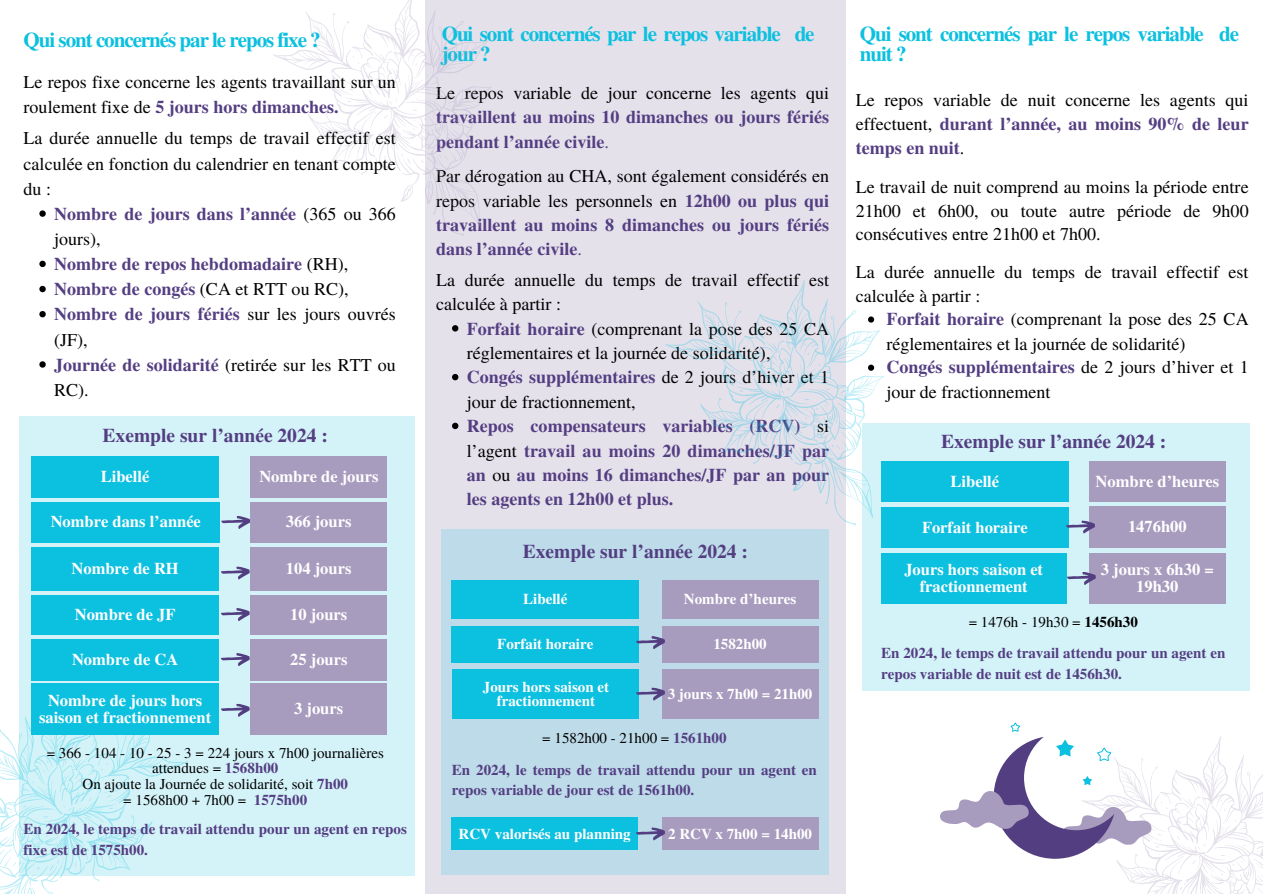
<style>
.page{position:relative;width:1263px;height:894px;background:#fff}
.page>*{position:absolute;margin:0;border:0;box-sizing:border-box;transform-origin:0 0}
.t1{font:700 21px/20.2px "Te X Gyre Termes";letter-spacing:-.05em;color:#0cc0df}
.t2{font:700 19.5px "Te X Gyre Termes";color:#543e82}
.t3{font:18px/24.3px "Te X Gyre Termes";color:#000}
.t4{font:700 18px/24.3px "Te X Gyre Termes";color:#543e82;text-align:justify}
.t5{font:700 16.5px/16.8px "Te X Gyre Termes";color:#fff;text-align:center}
.t6{font:700 15px/21px "Te X Gyre Termes";color:#543e82}
.t7{font:15px/15.8px "Te X Gyre Termes";color:#000;text-align:center}
.t8{font:700 15px/14.7px "Te X Gyre Termes";color:#fff;text-align:center}
.s1{font-weight:700;color:#543e82}
.s2{font-weight:400;color:#000}
.s3{font-weight:400}
.s4{color:#543e82}
.s5{font-weight:700}
</style>
<div class="page">
<div style="left:425px;top:0;width:421px;height:892px;background:#e4e1eb"></div>
<div style="left:442px;top:529px;width:387px;height:345px;background:#bddbe8"></div>
<svg style="left:452px;top:325px;width:6px;height:6px"></svg>
<svg style="left:452px;top:374px;width:6px;height:6px"></svg>
<svg style="left:452px;top:422px;width:6px;height:7px"></svg>
<svg style="left:273px;top:0;width:218px;height:236px"></svg>
<svg style="left:665px;top:280px;width:219px;height:245px"></svg>
<svg style="left:940px;top:722px;width:323px;height:171px"></svg>
<svg style="left:39px;top:210px;width:7px;height:7px"></svg>
<svg style="left:39px;top:260px;width:7px;height:7px"></svg>
<svg style="left:39px;top:286px;width:7px;height:6px"></svg>
<svg style="left:39px;top:311px;width:7px;height:6px"></svg>
<svg style="left:39px;top:361px;width:7px;height:6px"></svg>
<svg style="left:868px;top:316px;width:6px;height:6px"></svg>
<svg style="left:868px;top:364px;width:6px;height:6px"></svg>
<svg style="left:0;top:729px;width:188px;height:164px"></svg>
<svg style="left:19px;top:416px;width:396px;height:458px;fill:#d4f3f9"></svg>
<div style="left:251px;top:456px;width:136px;height:41px;background:#a79bbe"></div>
<div style="left:31px;top:456px;width:188px;height:41px;background:#0cc0df"></div>
<div style="left:250px;top:502px;width:137px;height:40px;background:#a79bbe"></div>
<div style="left:250px;top:547px;width:137px;height:43px;background:#a79bbe"></div>
<div style="left:250px;top:594px;width:137px;height:40px;background:#a79bbe"></div>
<div style="left:31px;top:502px;width:189px;height:40px;background:#0cc0df"></div>
<div style="left:31px;top:547px;width:188px;height:43px;background:#0cc0df"></div>
<div style="left:31px;top:594px;width:188px;height:40px;background:#0cc0df"></div>
<svg style="left:220px;top:607px;width:30px;height:14px"></svg>
<svg style="left:220px;top:565px;width:30px;height:15px"></svg>
<svg style="left:221px;top:515px;width:29px;height:14px"></svg>
<div style="left:251px;top:638px;width:136px;height:42px;background:#a79bbe"></div>
<div style="left:31px;top:638px;width:188px;height:42px;background:#0cc0df"></div>
<svg style="left:220px;top:652px;width:30px;height:14px"></svg>
<div style="left:250px;top:683px;width:137px;height:51px;background:#a79bbe"></div>
<div style="left:31px;top:683px;width:188px;height:51px;background:#0cc0df"></div>
<svg style="left:220px;top:702px;width:30px;height:15px"></svg>
<div style="left:662px;top:580px;width:156px;height:38px;background:#a79bbe"></div>
<div style="left:452px;top:580px;width:187px;height:38px;background:#0cc0df"></div>
<div style="left:662px;top:625px;width:156px;height:37px;background:#a79bbe"></div>
<div style="left:452px;top:625px;width:187px;height:37px;background:#0cc0df"></div>
<svg style="left:636px;top:636px;width:29px;height:13px"></svg>
<div style="left:662px;top:817px;width:156px;height:32px;background:#a79bbe"></div>
<div style="left:452px;top:817px;width:186px;height:32px;background:#0cc0df"></div>
<svg style="left:636px;top:827px;width:29px;height:13px"></svg>
<div style="left:662px;top:669px;width:156px;height:49px;background:#a79bbe"></div>
<div style="left:453px;top:669px;width:186px;height:49px;background:#0cc0df"></div>
<svg style="left:636px;top:687px;width:29px;height:14px"></svg>
<div style="left:863px;top:423px;width:387px;height:267px;background:#d4f3f9"></div>
<div style="left:1089px;top:460px;width:136px;height:41px;background:#a79bbe"></div>
<div style="left:881px;top:460px;width:187px;height:41px;background:#0cc0df"></div>
<div style="left:1089px;top:506px;width:136px;height:41px;background:#a79bbe"></div>
<div style="left:881px;top:506px;width:187px;height:41px;background:#0cc0df"></div>
<svg style="left:1066px;top:519px;width:29px;height:15px"></svg>
<div style="left:1089px;top:553px;width:136px;height:50px;background:#a79bbe"></div>
<div style="left:881px;top:553px;width:185px;height:50px;background:#0cc0df"></div>
<svg style="left:1066px;top:571px;width:30px;height:14px"></svg>
<p class="t1" style="left:24px;top:29px;width:299px">Qui sont concernés par le repos fixe ?</p>
<h1 class="t3" style="left:24px;top:68px;width:374px;line-height:25.2px">Le repos fixe concerne les agents travaillant sur un roulement fixe de <span class="s1">5 jours hors dimanches.</span></h1>
<h4 class="t3" style="left:24px;top:125px;width:374px;line-height:25.2px;text-align:justify">La durée annuelle du temps de travail effectif est calculée en fonction du calendrier en tenant compte du :</h4>
<h4 class="t4" style="left:54px;top:200px;width:343px;line-height:25.2px">Nombre de jours dans l’année <span class="s2">(365 ou 366 jours),</span></h4>
<h4 class="t4" style="left:54px;top:251px;width:295px">Nombre de repos hebdomadaire <span class="s2">(RH),</span></h4>
<h4 class="t4" style="left:54px;top:276px;width:296px">Nombre de congés <span class="s2">(CA et RTT ou RC),</span></h4>
<p class="t3" style="left:54px;top:301px;width:343px;line-height:25.2px"><span class="s1">Nombre de jours fériés</span> sur les jours ouvrés (JF),</p>
<h4 class="t3" style="left:54px;top:351px;width:343px;line-height:25.2px"><span class="s1">Journée de solidarité</span> (retirée sur les RTT ou<br>RC).</h4>
<p class="t2" style="left:103px;top:419px;width:227px">Exemple sur l’année 2024 :</p>
<h1 class="t5" style="left:101px;top:467px;width:50px">Libellé</h1>
<p class="t5" style="left:259px;top:467px;width:121px">Nombre de jours</p>
<h1 class="t5" style="left:286px;top:512px;width:67px">366 jours</h1>
<h3 class="t5" style="left:286px;top:559px;width:67px">104 jours</h3>
<h3 class="t5" style="left:290px;top:604px;width:59px">10 jours</h3>
<p class="t5" style="left:51px;top:512px;width:152px">Nombre dans l’année</p>
<p class="t5" style="left:72px;top:559px;width:109px">Nombre de RH</p>
<p class="t5" style="left:75px;top:604px;width:102px">Nombre de JF</p>
<h3 class="t5" style="left:72px;top:649px;width:108px">Nombre de CA</h3>
<p class="t5" style="left:290px;top:649px;width:59px">25 jours</p>
<h3 class="t5" style="left:294px;top:699px;width:51px">3 jours</h3>
<h3 class="t5" style="left:39px;top:691px;width:174px">Nombre de jours hors saison et fractionnement</h3>
<p class="t7" style="left:47px;top:743px;width:339px">= 366 - 104 - 10 - 25 - 3 = 224 jours x 7h00 journalières attendues = <span class="s1">1568h00</span></p>
<p class="t7" style="left:82px;top:775px;width:267px">On ajoute la Journée de solidarité, soit <span class="s1">7h00</span></p>
<p class="t7" style="left:123px;top:790px;width:186px">= 1568h00 + 7h00 = <span class="s1">1575h00</span></p>
<h1 class="t6" style="left:24px;top:817px;width:385px">En 2024, le temps de travail attendu pour un agent en repos fixe est de 1575h00.</h1>
<p class="t1" style="left:442px;top:23px;width:374px">Qui sont concernés par le repos variable de jour ?</p>
<p class="t4" style="left:436px;top:80px;width:394px"><span class="s2">Le repos variable de jour concerne les agents qui </span>travaillent au moins 10 dimanches ou jours fériés pendant l’année civile<span class="s3">.</span></p>
<h1 class="t3" style="left:436px;top:163px;width:394px;text-align:justify">Par dérogation au CHA, sont également considérés en repos variable les personnels en <span class="s1">12h00 ou plus qui travaillent au moins 8 dimanches ou jours fériés dans l’année civile</span><span class="s4">.</span></h1>
<h3 class="t3" style="left:436px;top:266px;width:394px">La durée annuelle du temps de travail effectif est calculée à partir :</h3>
<h3 class="t3" style="left:467px;top:315px;width:364px"><span class="s1">Forfait horaire</span> (comprenant la pose des 25 CA réglementaires et la journée de solidarité),</h3>
<h3 class="t3" style="left:467px;top:364px;width:364px"><span class="s1">Congés supplémentaires</span> de 2 jours d’hiver et 1 jour de fractionnement,</h3>
<p class="t4" style="left:467px;top:413px;width:364px">Repos compensateurs variables (RCV) <span class="s2">si l’agent</span> travail au moins 20 dimanches/JF par an <span class="s2">ou</span> au moins 16 dimanches/JF par an pour les agents en 12h00 et plus.</p>
<h2 class="t2" style="left:523px;top:536px;width:227px">Exemple sur l’année 2024 :</h2>
<h2 class="t8" style="left:523px;top:590px;width:46px">Libellé</h2>
<h2 class="t8" style="left:684px;top:590px;width:114px">Nombre d’heures</h2>
<h2 class="t8" style="left:497px;top:636px;width:98px">Forfait horaire</h2>
<h2 class="t8" style="left:713px;top:636px;width:55px">1582h00</h2>
<h2 class="t8" style="left:483px;top:678px;width:128px">Jours hors saison et fractionnement</h2>
<p class="t8" style="left:668px;top:685px;width:146px">3 jours x 7h00 = 21h00</p>
<h2 class="t7" style="left:542px;top:728px;width:186px">= 1582h00 - 21h00 = <span class="s1">1561h00</span></h2>
<p class="t6" style="left:452px;top:758px;width:367px;line-height:20.2px">En 2024, le temps de travail attendu pour un agent en repos variable de jour est de 1561h00.</p>
<h2 class="t8" style="left:459px;top:825px;width:174px">RCV valorisés au planning</h2>
<h2 class="t8" style="left:668px;top:825px;width:145px">2 RCV x 7h00 = 14h00</h2>
<h4 class="t1" style="left:860px;top:23px;width:381px">Qui sont concernés par le repos variable de nuit ?</h4>
<h4 class="t3" style="left:856px;top:87px;width:394px;text-align:justify">Le repos variable de nuit concerne les agents qui effectuent, <span class="s1">durant l’année, au moins 90% de leur temps en nuit</span>.</h4>
<p class="t3" style="left:856px;top:174px;width:394px;line-height:23.5px;text-align:justify">Le travail de nuit comprend au moins la période entre 21h00 et 6h00, ou toute autre période de 9h00 consécutives entre 21h00 et 7h00.</p>
<p class="t3" style="left:856px;top:259px;width:394px;line-height:23.5px">La durée annuelle du temps de travail effectif est calculée à partir :</p>
<h4 class="t3" style="left:886px;top:306px;width:364px"><span class="s1">Forfait horaire</span> (comprenant la pose des 25 CA réglementaires et la journée de solidarité)</h4>
<h4 class="t3" style="left:886px;top:354px;width:364px"><span class="s1">Congés supplémentaires</span> de 2 jours d’hiver et 1 jour de fractionnement</h4>
<p class="t2" style="left:941px;top:426px;width:227px">Exemple sur l’année 2024 :</p>
<h2 class="t5" style="left:950px;top:471px;width:50px">Libellé</h2>
<p class="t5" style="left:1095px;top:471px;width:125px">Nombre d’heures</p>
<h2 class="t5" style="left:922px;top:518px;width:107px">Forfait horaire</h2>
<p class="t5" style="left:1128px;top:517px;width:60px">1476h00</p>
<h2 class="t5" style="left:1101px;top:559px;width:114px">3 jours x 6h30 =<br>19h30</h2>
<p class="t5" style="left:904px;top:559px;width:140px">Jours hors saison et fractionnement</p>
<p class="t7" style="left:969px;top:613px;width:171px">= 1476h - 19h30 = <span class="s5">1456h30</span></p>
<p class="t6" style="left:881px;top:641px;width:346px">En 2024, le temps de travail attendu pour un agent en repos variable de nuit est de 1456h30.</p>
</div>
